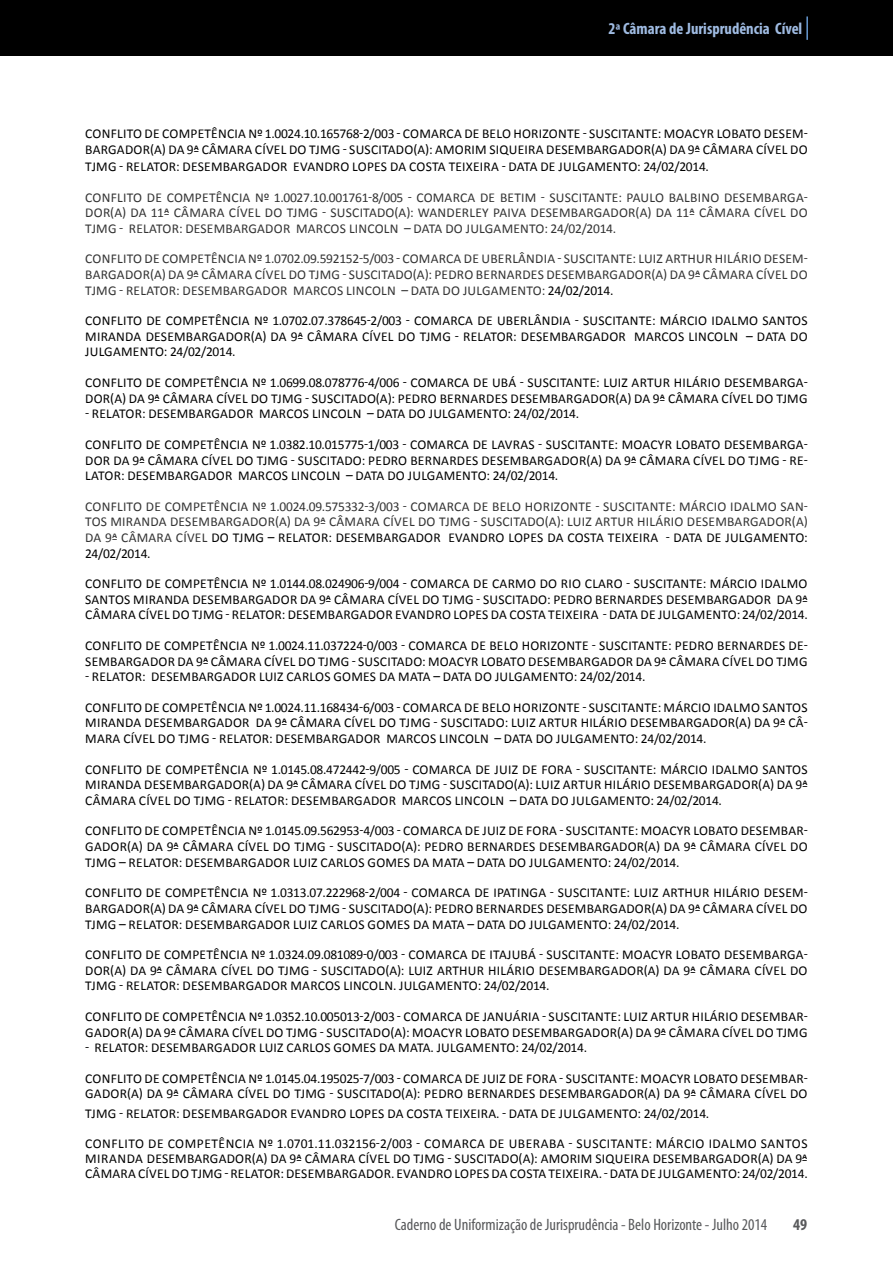
<style>
.page{position:relative;width:893px;height:1263px;background:#fff}
.page>*{position:absolute;margin:0;border:0;box-sizing:border-box;transform-origin:0 0}
.t1{font:condensed 16.5px "Myriad Pro";color:#58595b}
.t2{font:700 condensed 16.5px "Myriad Pro";color:#9fbbe2}
.t3{font:700 condensed 16.5px "Myriad Pro";color:#58595b}
.t4{font:13.5px/15.6px "Calibri";letter-spacing:.015em;color:#000;text-align:justify}
.t5{font:13.5px/15.6px "Calibri";letter-spacing:.015em;color:#333;text-align:justify}
.s1{color:#000}
</style>
<div class="page">
<div style="left:0;top:0;width:893px;height:56px;background:#000"></div>
<hr style="left:806px;top:16px;width:2px;height:24px;background:#6699d1">
<p class="t2" style="left:608px;top:18px;width:195px">2ª Câmara de Jurisprudência Cível</p>
<p class="t4" style="left:85px;top:125px;width:724px;line-height:16.6px">CONFLITO DE COMPETÊNCIA Nº 1.0024.10.165768-2/003 - COMARCA DE BELO HORIZONTE - SUSCITANTE: MOACYR LOBATO DESEM-BARGADOR(A) DA 9ª CÂMARA CÍVEL DO TJMG - SUSCITADO(A): AMORIM SIQUEIRA DESEMBARGADOR(A) DA 9ª CÂMARA CÍVEL DO TJMG - RELATOR: DESEMBARGADOR EVANDRO</p>
<p class="t4" style="left:352px;top:159px;width:22px">LOPES</p>
<p class="t4" style="left:390px;top:159px;width:35px">DA COSTA</p>
<p class="t4" style="left:449px;top:159px;width:14px">TEIXEIRA</p>
<p class="t4" style="left:502px;top:159px;width:209px">- DATA DE JULGAMENTO: 24/02/2014.</p>
<p class="t5" style="left:85px;top:189px;width:724px">CONFLITO DE COMPETÊNCIA Nº 1.0027.10.001761-8/005 - COMARCA DE BETIM - SUSCITANTE: PAULO BALBINO DESEMBARGA-DOR(A) DA 11ª CÂMARA CÍVEL DO TJMG - SUSCITADO(A): WANDERLEY PAIVA DESEMBARGADOR(A) DA 11ª CÂMARA CÍVEL DO TJMG - RELATOR: DESEMBARGADOR MARCOS LINCOLN – DATA DO JULGAMENTO: 24/02/2014.</p>
<p class="t5" style="left:85px;top:251px;width:724px">CONFLITO DE COMPETÊNCIA Nº 1.0702.09.592152-5/003 - COMARCA DE UBERLÂNDIA - SUSCITANTE: LUIZ ARTHUR HILÁRIO DESEM-BARGADOR(A) DA 9ª CÂMARA CÍVEL DO TJMG - SUSCITADO(A): PEDRO BERNARDES DESEMBARGADOR(A) DA 9ª CÂMARA CÍVEL DO TJMG - RELATOR: DESEMBARGADOR MARCOS LINCOLN – DATA DO JULGAMENTO: <span class="s1">24/02/2014.</span></p>
<p class="t4" style="left:85px;top:313px;width:724px">CONFLITO DE COMPETÊNCIA Nº 1.0702.07.378645-2/003 - COMARCA DE UBERLÂNDIA - SUSCITANTE: MÁRCIO IDALMO SANTOS MIRANDA DESEMBARGADOR(A) DA 9ª CÂMARA CÍVEL DO TJMG - RELATOR: DESEMBARGADOR MARCOS LINCOLN – DATA DO JULGAMENTO: 24/02/2014.</p>
<p class="t4" style="left:85px;top:375px;width:724px">CONFLITO DE COMPETÊNCIA Nº 1.0699.08.078776-4/006 - COMARCA DE UBÁ - SUSCITANTE: LUIZ ARTUR HILÁRIO DESEMBARGA-<br>DOR(A) DA 9ª CÂMARA CÍVEL DO TJMG - SUSCITADO(A): PEDRO BERNARDES DESEMBARGADOR(A) DA 9ª CÂMARA CÍVEL DO TJMG</p>
<p class="t4" style="left:85px;top:406px;width:496px">- RELATOR: DESEMBARGADOR MARCOS LINCOLN – DATA DO JULGAMENTO: 24/02/2014.</p>
<p class="t4" style="left:85px;top:437px;width:724px">CONFLITO DE COMPETÊNCIA Nº 1.0382.10.015775-1/003 - COMARCA DE LAVRAS - SUSCITANTE: MOACYR LOBATO DESEMBARGA-DOR DA 9ª CÂMARA CÍVEL DO TJMG - SUSCITADO: PEDRO BERNARDES DESEMBARGADOR(A) DA 9ª CÂMARA CÍVEL DO TJMG - RE-LATOR: DESEMBARGADOR MARCOS LINCOLN – DATA DO JULGAMENTO: 24/02/2014.</p>
<p class="t5" style="left:85px;top:498px;width:724px">CONFLITO DE COMPETÊNCIA Nº 1.0024.09.575332-3/003 - COMARCA DE BELO HORIZONTE - SUSCITANTE: MÁRCIO IDALMO SAN-TOS MIRANDA DESEMBARGADOR(A) DA 9ª CÂMARA CÍVEL DO TJMG - SUSCITADO(A): LUIZ ARTUR HILÁRIO DESEMBARGADOR(A)<br>DA 9ª CÂMARA CÍVEL <span class="s1">DO TJMG – RELATOR: DESEMBARGADOR EVANDRO LOPES DA COSTA TEIXEIRA - DATA DE JULGAMENTO:<br>24/02/2014.</span></p>
<p class="t4" style="left:85px;top:576px;width:724px">CONFLITO DE COMPETÊNCIA Nº 1.0144.08.024906-9/004 - COMARCA DE CARMO DO RIO CLARO - SUSCITANTE: MÁRCIO IDALMO SANTOS MIRANDA DESEMBARGADOR DA 9ª CÂMARA CÍVEL DO TJMG - SUSCITADO: PEDRO BERNARDES DESEMBARGADOR DA 9ª CÂMARA CÍVEL DO TJMG - RELATOR</p>
<p class="t4" style="left:282px;top:607px;width:527px">: DES EMBARGADOR EVANDRO LOPES DA COSTA TEIXEIRA - DATA DE JULGAMENTO: 24/02/2014.</p>
<p class="t4" style="left:85px;top:638px;width:724px">CONFLITO DE COMPETÊNCIA Nº 1.0024.11.037224-0/003 - COMARCA DE BELO HORIZONTE - SUSCITANTE: PEDRO BERNARDES DE-<br>SEMBARGADOR DA 9ª CÂMARA CÍVEL DO TJMG - SUSCITADO: MOACYR LOBATO DESEMBARGADOR DA 9ª CÂMARA CÍVEL DO TJMG</p>
<p class="t4" style="left:85px;top:669px;width:562px">- RELATOR: DESEMBARGADOR LUIZ CARLOS GOMES DA MATA – DATA DO JULGAMENTO: 24/02/2014.</p>
<p class="t4" style="left:85px;top:700px;width:724px">CONFLITO DE COMPETÊNCIA Nº 1.0024.11.168434-6/003 - COMARCA DE BELO HORIZONTE - SUSCITANTE: MÁRCIO IDALMO SANTOS MIRANDA DESEMBARGADOR DA 9ª CÂMARA CÍVEL DO TJMG - SUSCITADO: LUIZ ARTUR HILÁRIO DESEMBARGADOR(A) DA 9ª CÂ-MARA CÍVEL DO TJMG - RELATOR: DESEMBARGADOR MARCOS LINCOLN – DATA DO JULGAMENTO: 24/02/2014.</p>
<p class="t4" style="left:85px;top:761px;width:724px">CONFLITO DE COMPETÊNCIA Nº 1.0145.08.472442-9/005 - COMARCA DE JUIZ DE FORA - SUSCITANTE: MÁRCIO IDALMO SANTOS MIRANDA DESEMBARGADOR(A) DA 9ª CÂMARA CÍVEL DO TJMG - SUSCITADO(A): LUIZ ARTUR HILÁRIO DESEMBARGADOR(A) DA 9ª CÂMARA CÍVEL DO TJMG - RELATOR: DESEMBARGADOR MARCOS LINCOLN – DATA DO JULGAMENTO: 24/02/2014.</p>
<p class="t4" style="left:85px;top:823px;width:724px">CONFLITO DE COMPETÊNCIA Nº 1.0145.09.562953-4/003 - COMARCA DE JUIZ DE FORA - SUSCITANTE: MOACYR LOBATO DESEMBAR-GADOR(A) DA 9ª CÂMARA CÍVEL DO TJMG - SUSCITADO(A): PEDRO BERNARDES DESEMBARGADOR(A) DA 9ª CÂMARA CÍVEL DO TJMG – RELATOR: DESEMBARGADOR LUIZ CARLOS</p>
<p class="t4" style="left:368px;top:854px;width:18px">GOMES</p>
<p class="t4" style="left:413px;top:854px;width:268px">DA MATA – DATA DO JULGAMENTO: 24/02/2014.</p>
<p class="t4" style="left:85px;top:885px;width:724px">CONFLITO DE COMPETÊNCIA Nº 1.0313.07.222968-2/004 - COMARCA DE IPATINGA - SUSCITANTE: LUIZ ARTHUR HILÁRIO DESEM-BARGADOR(A) DA 9ª CÂMARA CÍVEL DO TJMG - SUSCITADO(A): PEDRO BERNARDES DESEMBARGADOR(A) DA 9ª CÂMARA CÍVEL DO TJMG – RELATOR: DESEMBARGADOR LUIZ CARLOS</p>
<p class="t4" style="left:368px;top:916px;width:18px">GOMES</p>
<p class="t4" style="left:413px;top:916px;width:268px">DA MATA – DATA DO JULGAMENTO: 24/02/2014.</p>
<p class="t4" style="left:85px;top:947px;width:724px">CONFLITO DE COMPETÊNCIA Nº 1.0324.09.081089-0/003 - COMARCA DE ITAJUBÁ - SUSCITANTE: MOACYR LOBATO DESEMBARGA-DOR(A) DA 9ª CÂMARA CÍVEL DO TJMG - SUSCITADO(A): LUIZ ARTHUR HILÁRIO DESEMBARGADOR(A) DA 9ª CÂMARA CÍVEL DO TJMG - RELATOR</p>
<p class="t4" style="left:176px;top:978px;width:135px">: DESEMBARGADOR MARCOS</p>
<p class="t4" style="left:343px;top:978px;width:14px">LINCOLN</p>
<p class="t4" style="left:393px;top:978px;width:20px">. JULGAMENTO</p>
<p class="t4" style="left:478px;top:978px;width:73px">: 24/02/2014.</p>
<p class="t4" style="left:85px;top:1009px;width:724px">CONFLITO DE COMPETÊNCIA Nº 1.0352.10.005013-2/003 - COMARCA DE JANUÁRIA - SUSCITANTE: LUIZ ARTUR HILÁRIO DESEMBAR-<br>GADOR(A) DA 9ª CÂMARA CÍVEL DO TJMG - SUSCITADO(A): MOACYR LOBATO DESEMBARGADOR(A) DA 9ª CÂMARA CÍVEL DO TJMG</p>
<p class="t4" style="left:85px;top:1040px;width:25px">- RELATOR</p>
<p class="t4" style="left:145px;top:1040px;width:158px">: DESEMBARGADOR LUIZ CARLOS</p>
<p class="t4" style="left:334px;top:1040px;width:18px">GOMES</p>
<p class="t4" style="left:379px;top:1040px;width:72px">DA MATA. JULGAMENTO</p>
<p class="t4" style="left:515px;top:1040px;width:73px">: 24/02/2014.</p>
<p class="t4" style="left:85px;top:1071px;width:724px;line-height:15px">CONFLITO DE COMPETÊNCIA Nº 1.0145.04.195025-7/003 - COMARCA DE JUIZ DE FORA - SUSCITANTE: MOACYR LOBATO DESEMBAR-<br>GADOR(A) DA 9ª CÂMARA CÍVEL DO TJMG - SUSCITADO(A): PEDRO BERNARDES DESEMBARGADOR(A) DA 9ª CÂMARA CÍVEL DO</p>
<p class="t4" style="left:85px;top:1105px;width:626px">TJMG - RELATOR: DESEMBARGADOR EVANDRO LOPES DA COSTA TEIXEIRA. - DATA DE JULGAMENTO: 24/02/2014.</p>
<p class="t4" style="left:85px;top:1136px;width:724px;line-height:15px">CONFLITO DE COMPETÊNCIA Nº 1.0701.11.032156-2/003 - COMARCA DE UBERABA - SUSCITANTE: MÁRCIO IDALMO SANTOS MIRANDA DESEMBARGADOR(A) DA 9ª CÂMARA CÍVEL DO TJMG - SUSCITADO(A): AMORIM SIQUEIRA DESEMBARGADOR(A) DA 9ª CÂMARA CÍVEL DO TJMG - RELATOR: DESEMBARGADOR. EVANDRO LOPES DA COSTA TEIXEIRA. - DATA DE JULGAMENTO: 24/02/2014.</p>
<p class="t1" style="left:395px;top:1214px;width:374px">Caderno de Uniformização de Jurisprudência - Belo Horizonte - Julho 2014</p>
<p class="t3" style="left:793px;top:1214px;width:16px">49</p>
</div>
